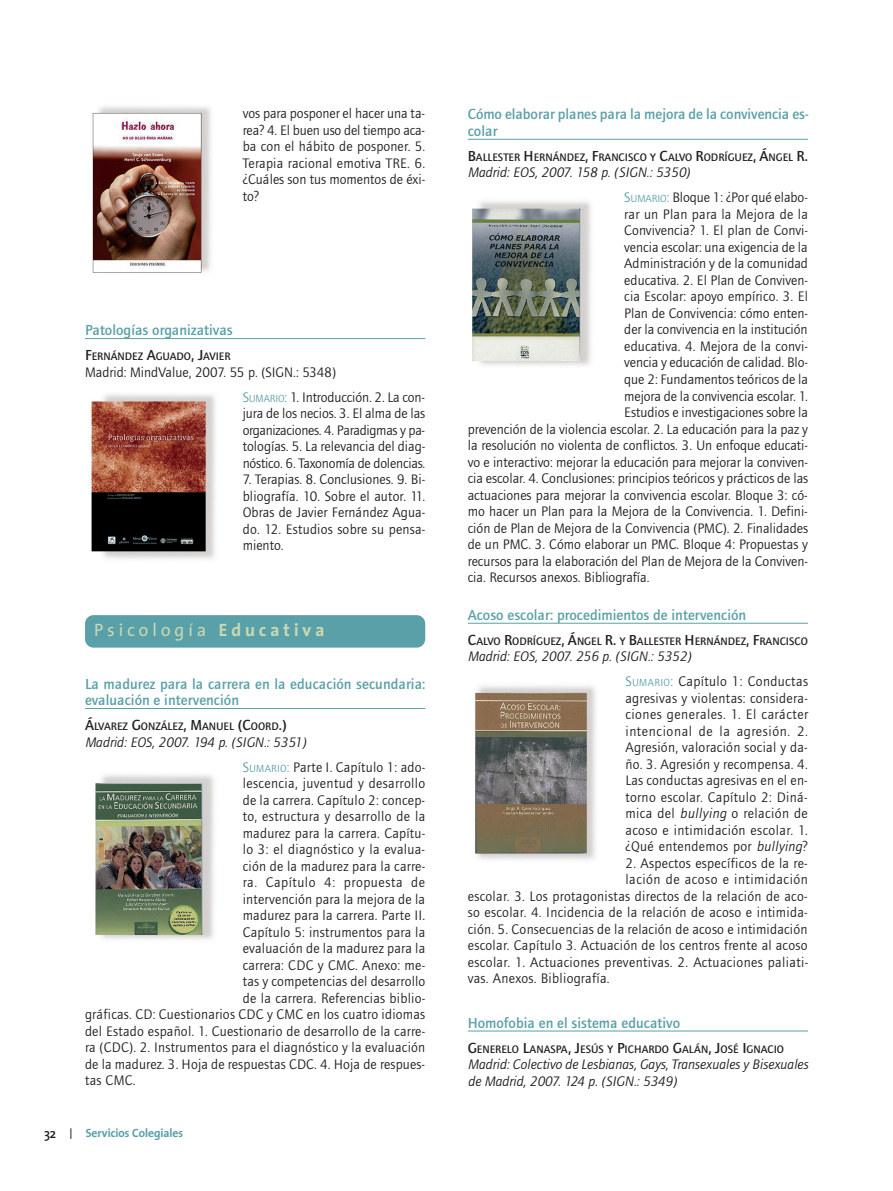
<style>
.page{position:relative;width:893px;height:1191px;background:#fff}
.page>*{position:absolute;margin:0;border:0;box-sizing:border-box;transform-origin:0 0}
.t1{font:18px "Thesis Sans";letter-spacing:.225em;color:#cad8b3}
.t2{font:500 15px/16.5px "Foundry Journal";color:#5aa0a8}
.t3{font:14.25px/16.5px "Foundry Journal";letter-spacing:.01em;color:#231f20;text-align:justify}
.t4{font:italic 14.25px/25px "Foundry Journal";color:#231f20}
.t5{font:14.25px/25px "Foundry Journal";letter-spacing:-.01em;color:#231f20}
.t6{font:14.25px "Foundry Journal";letter-spacing:.04em;color:#231f20}
.t7{font:14.25px "Foundry Journal";letter-spacing:.035em;color:#231f20}
.t8{font:600 13.5px "Thesis Sans";color:#231f20}
.t9{font:700 12px "Thesis Sans";color:#5aa0a8}
.t10{font:500 11.25px "Foundry Journal";color:#231f20}
.s1{font-size:15px}
.s2{color:#5aa0a8}
.s3{font-size:10.65px;color:#5aa0a8}
.s4{font-weight:700}
.s5{font-style:normal;color:#5aa0a8}
.s6{font-style:normal;font-size:10.65px;color:#5aa0a8}
.s7{font-style:normal}
.s8{font-style:italic}
</style>
<div class="page">
<hr style="left:85px;top:338px;width:340px;height:1px;background:#5aa0a8">
<hr style="left:85px;top:708px;width:340px;height:1px;background:#5aa0a8">
<hr style="left:468px;top:139px;width:340px;height:1px;background:#5aa0a8">
<hr style="left:468px;top:623px;width:340px;height:1px;background:#5aa0a8">
<hr style="left:468px;top:1030px;width:340px;height:1px;background:#5aa0a8">
<div style="left:85px;top:615px;width:340px;height:32px;background:#5aa0a8;border-radius:9px"></div>
<img style="left:92px;top:106px;width:119px;height:167px">
<img style="left:91px;top:394px;width:125px;height:165px">
<img style="left:95px;top:774px;width:119px;height:166px">
<img style="left:472px;top:201px;width:119px;height:165px">
<img style="left:475px;top:685px;width:121px;height:175px">
<p class="t3" style="left:243px;top:105px;width:184px">vos para posponer el hacer una ta&shy;rea? 4. El buen uso del tiempo aca&shy;ba con el hábito de posponer. 5.<br>Terapia racional emotiva TRE. 6. ¿Cuáles son tus momentos de éxi&shy;to?</p>
<p class="t2" style="left:85px;top:323px;width:149px">Patologías organizativas</p>
<p class="t10" style="left:85px;top:352px;width:147px"><span class="s1">F</span>ERNÁNDEZ <span class="s1">A</span>GUADO<span class="s1">, J</span>AVIER</p>
<p class="t5" style="left:243px;top:359px;width:184px;text-indent:-158px">Madrid: MindValue, 2007. 55 p. (SIGN.: 5348)<br><span class="s2">S</span><span class="s3">UMARIO</span><span class="s2">:</span> 1. Introducción. 2. La con-</p>
<p class="t3" style="left:243px;top:405px;width:184px">jura de los necios. 3. El alma de las organizaciones. 4. Paradigmas y pa&shy;tologías. 5. La relevancia del diag&shy;nóstico. 6. Taxonomía de dolencias.</p>
<p class="t3" style="left:243px;top:471px;width:184px">7. Terapias. 8. Conclusiones. 9. Bi&shy;bliografía. 10. Sobre el autor. 11.<br>Obras de Javier Fernández Agua&shy;do. 12. Estudios sobre su pensa&shy;miento.</p>
<p class="t1" style="left:94px;top:623px;width:232px">Psicología <span class="s4">Educativa</span></p>
<p class="t2" style="left:85px;top:676px;width:342px">La madurez para la carrera en la educación secundaria: evaluación e intervención</p>
<p class="t10" style="left:85px;top:722px;width:203px"><span class="s1">Á</span>LVAREZ <span class="s1">G</span>ONZÁLEZ<span class="s1">, M</span>ANUEL <span class="s1">(C</span>OORD<span class="s1">.)</span></p>
<p class="t4" style="left:243px;top:729px;width:184px;text-indent:-158px">Madrid: EOS, 2007. 194 p. (SIGN.: 5351)<br><span class="s5">S</span><span class="s6">UMARIO</span><span class="s5">:</span> <span class="s7">Parte I. Capítulo 1: ado-</span></p>
<p class="t3" style="left:243px;top:775px;width:184px">lescencia, juventud y desarrollo</p>
<p class="t3" style="left:243px;top:791px;width:184px">de la carrera. Capítulo 2: concep-</p>
<p class="t3" style="left:243px;top:808px;width:184px">to, estructura y desarrollo de la</p>
<p class="t3" style="left:243px;top:824px;width:184px">madurez para la carrera. Capítu-</p>
<p class="t3" style="left:243px;top:841px;width:184px">lo 3: el diagnóstico y la evalua-</p>
<p class="t3" style="left:243px;top:857px;width:184px">ción de la madurez para la carre-</p>
<p class="t7" style="left:243px;top:874px;width:184px">ra. Capítulo 4: propuesta de</p>
<p class="t3" style="left:243px;top:890px;width:184px">intervención para la mejora de la</p>
<p class="t3" style="left:243px;top:907px;width:184px">madurez para la carrera. Parte II.</p>
<p class="t3" style="left:243px;top:923px;width:184px">Capítulo 5: instrumentos para la</p>
<p class="t3" style="left:243px;top:940px;width:184px">evaluación de la madurez para la</p>
<p class="t3" style="left:243px;top:956px;width:184px">carrera: CDC y CMC. Anexo: me-</p>
<p class="t3" style="left:243px;top:973px;width:184px">tas y competencias del desarrollo</p>
<p class="t3" style="left:243px;top:989px;width:184px">de la carrera. Referencias biblio-</p>
<p class="t3" style="left:85px;top:1006px;width:342px">gráficas. CD: Cuestionarios CDC y CMC en los cuatro idiomas</p>
<p class="t3" style="left:85px;top:1022px;width:342px">del Estado español. 1. Cuestionario de desarrollo de la carre-</p>
<p class="t3" style="left:85px;top:1039px;width:342px">ra (CDC). 2. Instrumentos para el diagnóstico y la evaluación</p>
<p class="t3" style="left:85px;top:1055px;width:342px">de la madurez. 3. Hoja de respuestas CDC. 4. Hoja de respues-</p>
<p class="t3" style="left:85px;top:1072px;width:52px">tas CMC.</p>
<p class="t8" style="left:44px;top:1128px;width:14px">32</p>
<p class="t9" style="left:86px;top:1128px;width:99px">Servicios Colegiales</p>
<p class="t2" style="left:468px;top:107px;width:342px">Cómo elaborar planes para la mejora de la convivencia es&shy;colar</p>
<p class="t10" style="left:468px;top:153px;width:342px"><span class="s1">B</span>ALLESTER <span class="s1">H</span>ERNÁNDEZ<span class="s1">, F</span>RANCISCO Y <span class="s1">C</span>ALVO <span class="s1">R</span>ODRÍGUEZ<span class="s1">, Á</span>NGEL <span class="s1">R.</span></p>
<p class="t4" style="left:624px;top:160px;width:185px;text-indent:-157px">Madrid: EOS, 2007. 158 p. (SIGN.: 5350)<br><span class="s5">S</span><span class="s6">UMARIO</span><span class="s5">:</span> <span class="s7">Bloque 1: ¿Por qué elabo-</span></p>
<p class="t3" style="left:624px;top:206px;width:185px">rar un Plan para la Mejora de la</p>
<p class="t3" style="left:624px;top:222px;width:185px">Convivencia? 1. El plan de Convi-</p>
<p class="t3" style="left:624px;top:239px;width:185px">vencia escolar: una exigencia de la</p>
<p class="t3" style="left:624px;top:255px;width:185px">Administración y de la comunidad</p>
<p class="t3" style="left:624px;top:272px;width:185px">educativa. 2. El Plan de Conviven-</p>
<p class="t3" style="left:624px;top:288px;width:185px">cia Escolar: apoyo empírico. 3. El</p>
<p class="t3" style="left:624px;top:305px;width:185px">Plan de Convivencia: cómo enten-</p>
<p class="t3" style="left:624px;top:321px;width:185px">der la convivencia en la institución</p>
<p class="t3" style="left:624px;top:338px;width:185px">educativa. 4. Mejora de la convi-</p>
<p class="t3" style="left:624px;top:354px;width:185px">vencia y educación de calidad. Blo-</p>
<p class="t3" style="left:624px;top:371px;width:185px">que 2: Fundamentos teóricos de la</p>
<p class="t3" style="left:624px;top:387px;width:185px">mejora de la convivencia escolar. 1.</p>
<p class="t3" style="left:624px;top:404px;width:185px">Estudios e investigaciones sobre la</p>
<p class="t3" style="left:468px;top:420px;width:342px">prevención de la violencia escolar. 2. La educación para la paz y</p>
<p class="t3" style="left:468px;top:437px;width:342px">la resolución no violenta de conflictos. 3. Un enfoque educati-</p>
<p class="t3" style="left:468px;top:453px;width:342px">vo e interactivo: mejorar la educación para mejorar la conviven-</p>
<p class="t3" style="left:468px;top:470px;width:342px">cia escolar. 4. Conclusiones: principios teóricos y prácticos de las</p>
<p class="t3" style="left:468px;top:486px;width:342px">actuaciones para mejorar la convivencia escolar. Bloque 3: có-</p>
<p class="t3" style="left:468px;top:503px;width:342px">mo hacer un Plan para la Mejora de la Convivencia. 1. Defini-</p>
<p class="t3" style="left:468px;top:519px;width:342px">ción de Plan de Mejora de la Convivencia (PMC). 2. Finalidades</p>
<p class="t3" style="left:468px;top:536px;width:342px">de un PMC. 3. Cómo elaborar un PMC. Bloque 4: Propuestas y</p>
<p class="t3" style="left:468px;top:552px;width:342px">recursos para la elaboración del Plan de Mejora de la Conviven-</p>
<p class="t3" style="left:468px;top:569px;width:183px">cia. Recursos anexos. Bibliografía.</p>
<p class="t2" style="left:468px;top:608px;width:280px">Acoso escolar: procedimientos de intervención</p>
<p class="t10" style="left:468px;top:637px;width:342px"><span class="s1">C</span>ALVO <span class="s1">R</span>ODRÍGUEZ<span class="s1">, Á</span>NGEL <span class="s1">R.</span> Y <span class="s1">B</span>ALLESTER <span class="s1">H</span>ERNÁNDEZ<span class="s1">, F</span>RANCISCO</p>
<p class="t4" style="left:625px;top:644px;width:184px;text-indent:-158px">Madrid: EOS, 2007. 256 p. (SIGN.: 5352)<br><span class="s5">S</span><span class="s6">UMARIO</span><span class="s5">:</span> <span class="s7">Capítulo 1: Conductas</span></p>
<p class="t3" style="left:625px;top:689px;width:184px">agresivas y violentas: considera&shy;ciones generales. 1. El carácter intencional de la agresión. 2.<br>Agresión, valoración social y da&shy;ño. 3. Agresión y recompensa. 4.<br>Las conductas agresivas en el en&shy;torno escolar. Capítulo 2: Diná&shy;mica del <span class="s8">bullying</span> o relación de acoso e intimidación escolar. 1. ¿Qué entendemos por <span class="s8">bullying</span>?</p>
<p class="t3" style="left:625px;top:854px;width:184px">2. Aspectos específicos de la re-</p>
<p class="t6" style="left:625px;top:871px;width:184px">lación de acoso e intimidación</p>
<p class="t3" style="left:468px;top:887px;width:342px">escolar. 3. Los protagonistas directos de la relación de aco-</p>
<p class="t3" style="left:468px;top:904px;width:342px">so escolar. 4. Incidencia de la relación de acoso e intimida-</p>
<p class="t3" style="left:468px;top:920px;width:341px">ción. 5. Consecuencias de la relación de acoso e intimidación</p>
<p class="t3" style="left:468px;top:937px;width:341px">escolar. Capítulo 3. Actuación de los centros frente al acoso</p>
<p class="t3" style="left:468px;top:953px;width:342px">escolar. 1. Actuaciones preventivas. 2. Actuaciones paliati-</p>
<p class="t3" style="left:468px;top:970px;width:143px">vas. Anexos. Bibliografía.</p>
<p class="t2" style="left:468px;top:1015px;width:214px">Homofobia en el sistema educativo</p>
<p class="t10" style="left:468px;top:1044px;width:318px"><span class="s1">G</span>ENERELO <span class="s1">L</span>ANASPA<span class="s1">, J</span>ESÚS Y <span class="s1">P</span>ICHARDO <span class="s1">G</span>ALÁN<span class="s1">, J</span>OSÉ <span class="s1">I</span>GNACIO</p>
<p class="t4" style="left:468px;top:1056px;width:342px;line-height:16.5px">Madrid: Colectivo de Lesbianas, Gays, Transexuales y Bisexuales de Madrid, 2007. 124 p. (SIGN.: 5349)</p>
</div>
